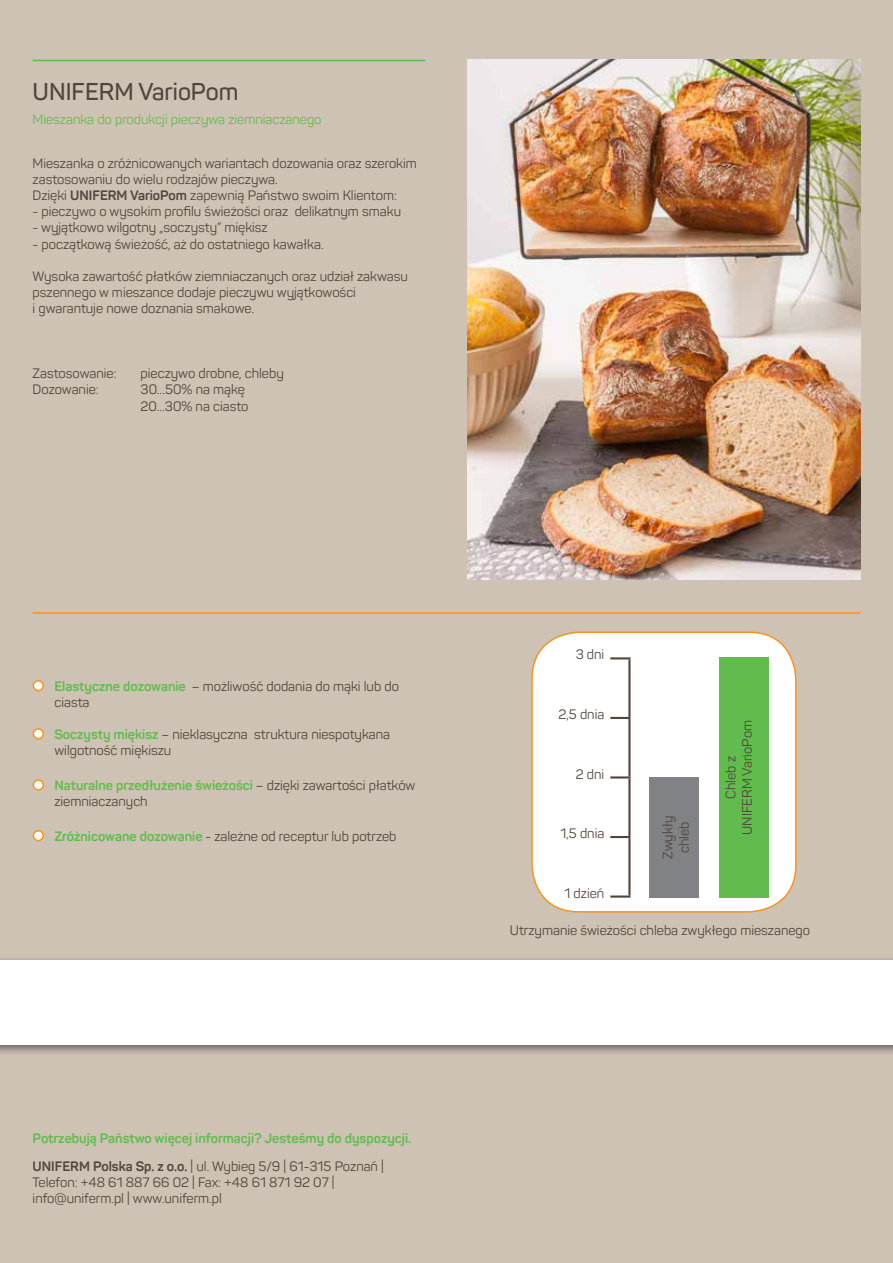
<style>
.page{position:relative;width:893px;height:1263px;background:#cec2b4}
.page>*{position:absolute;margin:0;border:0;box-sizing:border-box;transform-origin:0 0}
.t1{font:600 24px "Panton";color:#52453d}
.t2{font:13.5px/16.2px "Panton";color:#52453d}
.t3{font:700 13.5px/28px "Panton";color:#61bc4d}
.t4{font:13.5px "Panton";color:#61bc4d}
.s1{font-weight:700}
.s2{font-weight:700;color:#61bc4d}
.s3{color:#52453d}
.s4{font-weight:400;color:#52453d}
</style>
<div class="page">
<img style="left:467px;top:60px;width:393px;height:519px">
<hr style="left:33px;top:612px;width:827px;height:2px;background:#f7941e">
<hr style="left:33px;top:60px;width:392px;height:1px;background:#61bc4d">
<div style="left:33px;top:681px;width:10px;height:10px;background:#fff;border-radius:50%"></div>
<div style="left:33px;top:680px;width:11px;height:11px;border:2px solid #f7941e;border-radius:50%"></div>
<div style="left:33px;top:729px;width:10px;height:10px;background:#fff;border-radius:50%"></div>
<div style="left:33px;top:728px;width:11px;height:11px;border:2px solid #f7941e;border-radius:50%"></div>
<div style="left:33px;top:780px;width:10px;height:10px;background:#fff;border-radius:50%"></div>
<div style="left:33px;top:779px;width:11px;height:12px;border:2px solid #f7941e;border-radius:50%"></div>
<div style="left:33px;top:831px;width:10px;height:9px;background:#fff;border-radius:50%"></div>
<div style="left:33px;top:830px;width:11px;height:11px;border:2px solid #f7941e;border-radius:50%"></div>
<div style="left:0;top:955px;width:893px;height:101px;background:#000;opacity:.5"></div>
<div style="left:0;top:960px;width:893px;height:85px;background:#fff"></div>
<div style="left:532px;top:632px;width:264px;height:280px;background:#fff;border-radius:47px"></div>
<div style="left:531px;top:631px;width:266px;height:281px;border:2px solid #f7941e;border-radius:47px"></div>
<hr style="left:610px;top:657px;width:20px;height:2px;background:#52453d">
<hr style="left:628px;top:659px;width:2px;height:58px;background:#52453d">
<hr style="left:610px;top:717px;width:20px;height:2px;background:#52453d">
<hr style="left:628px;top:719px;width:2px;height:57px;background:#52453d">
<hr style="left:610px;top:776px;width:20px;height:2px;background:#52453d">
<hr style="left:628px;top:778px;width:2px;height:58px;background:#52453d">
<hr style="left:610px;top:836px;width:20px;height:2px;background:#52453d">
<hr style="left:628px;top:838px;width:2px;height:57px;background:#52453d">
<hr style="left:610px;top:895px;width:20px;height:3px;background:#52453d">
<div style="left:649px;top:777px;width:50px;height:121px;background:#808285"></div>
<div style="left:719px;top:657px;width:50px;height:241px;background:#61bc4d"></div>
<h1 class="t1" style="left:33px;top:77px;width:207px">UNIFERM VarioPom</h1>
<p class="t4" style="left:33px;top:111px;width:290px">Mieszanka do produkcji pieczywa ziemniaczanego</p>
<p class="t2" style="left:33px;top:155px;width:386px">Mieszanka o zróżnicowanych wariantach dozowania oraz szerokim zastosowaniu do wielu rodzajów pieczywa.<br>Dzięki <span class="s1">UNIFERM VarioPom</span> zapewnią Państwo swoim Klientom:</p>
<p class="t2" style="left:33px;top:203px;width:370px">- pieczywo o wysokim profilu świeżości oraz delikatnym smaku</p>
<p class="t2" style="left:33px;top:219px;width:237px">- wyjątkowo wilgotny „soczysty” miękisz</p>
<p class="t2" style="left:33px;top:236px;width:292px">- początkową świeżość, aż do ostatniego kawałka.</p>
<p class="t2" style="left:33px;top:268px;width:377px">Wysoka zawartość płatków ziemniaczanych oraz udział zakwasu pszennego w mieszance dodaje pieczywu wyjątkowości<br>i gwarantuje nowe doznania smakowe.</p>
<p class="t2" style="left:33px;top:365px;width:85px">Zastosowanie:</p>
<p class="t2" style="left:141px;top:365px;width:145px">pieczywo drobne, chleby</p>
<p class="t2" style="left:33px;top:381px;width:68px">Dozowanie:</p>
<p class="t2" style="left:141px;top:381px;width:109px">30…50% na mąkę<br>20…30% na ciasto</p>
<p class="t2" style="left:54px;top:678px;width:346px"><span class="s2">Elastyczne dozowanie</span> – możliwość dodania do mąki lub do ciasta</p>
<p class="t2" style="left:54px;top:726px;width:337px"><span class="s2">Soczysty miękisz</span> – nieklasyczna struktura niespotykana wilgotność miękiszu</p>
<p class="t2" style="left:54px;top:777px;width:362px"><span class="s2">Naturalne przedłużenie świeżości</span> – dzięki zawartości płatków ziemniaczanych</p>
<p class="t2" style="left:54px;top:828px;width:344px"><span class="s2">Zróżnicowane dozowanie</span> - zależne od receptur lub potrzeb</p>
<p class="t3" style="left:33px;top:1124px;width:380px">Potrzebują Państwo więcej informacji? Jesteśmy do dyspozycji.<br><span class="s3">UNIFERM Polska Sp. z o.o.</span> <span class="s4">| ul. Wybieg 5/9 | 61-315 Poznań |</span></p>
<p class="t2" style="left:33px;top:1174px;width:303px">Telefon: +48 61 887 66 02 | Fax: +48 61 871 92 07 | info@uniferm.pl | www.uniferm.pl</p>
<p class="t2" style="left:576px;top:646px;width:30px">3 dni</p>
<p class="t2" style="left:558px;top:706px;width:47px">2,5 dnia</p>
<p class="t2" style="left:576px;top:766px;width:30px">2 dni</p>
<p class="t2" style="left:560px;top:825px;width:45px">1,5 dnia</p>
<p class="t2" style="left:564px;top:885px;width:41px">1 dzień</p>
<p class="t2" style="left:660px;top:858px;width:44px;text-align:center;rotate:-90deg">Zwykły chleb</p>
<p class="t2" style="left:723px;top:835px;width:116px;text-align:center;rotate:-90deg">Chleb z<br>UNIFERM VarioPom</p>
<p class="t2" style="left:510px;top:922px;width:302px">Utrzymanie świeżości chleba zwykłego mieszanego</p>
</div>
